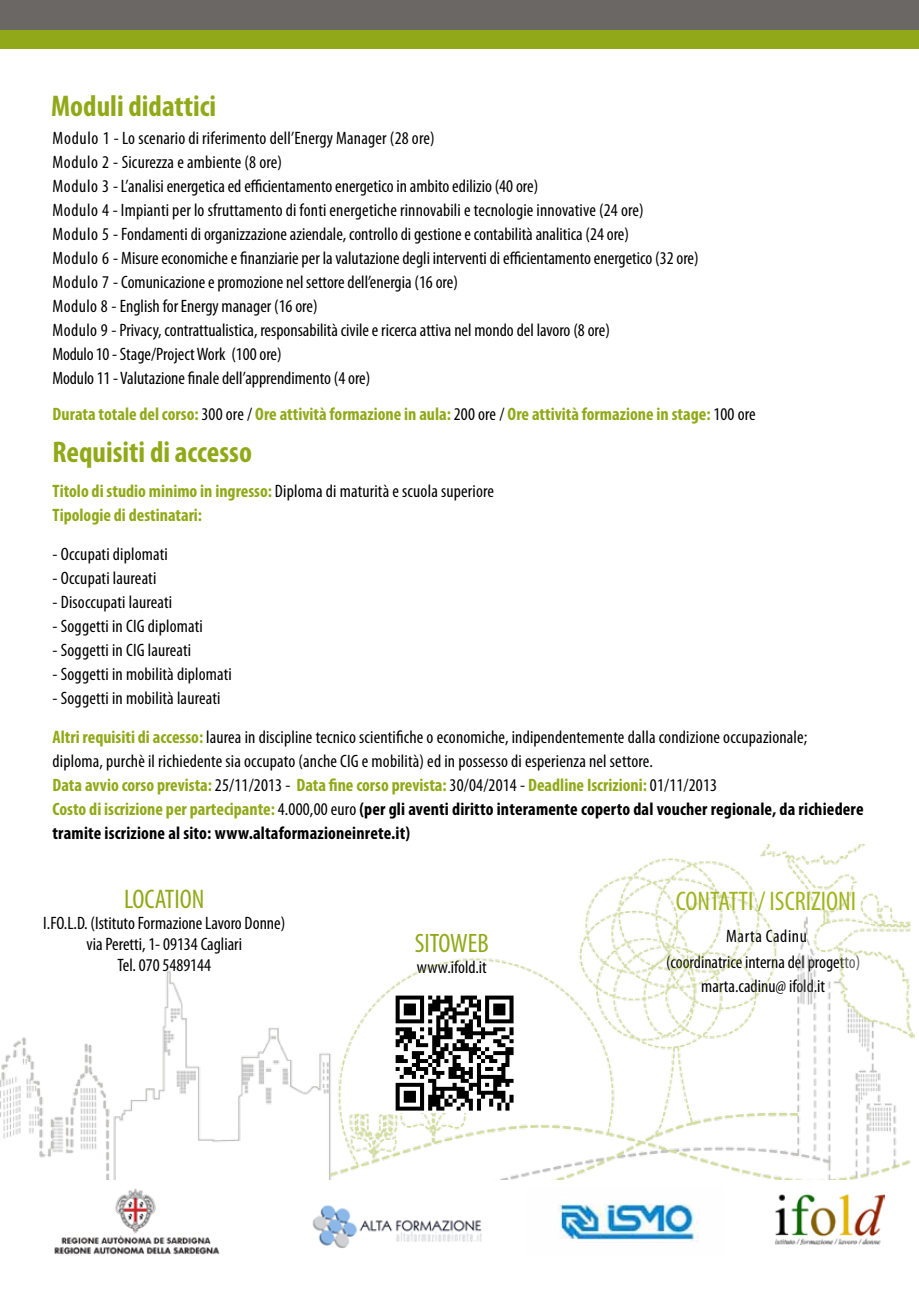
<style>
.page{position:relative;width:919px;height:1289px;background:#fff}
.page>*{position:absolute;margin:0;border:0;box-sizing:border-box;transform-origin:0 0}
.t1{font:700 condensed 30px "Myriad Pro";color:#91a918}
.t2{font:condensed 27px "Myriad Pro";color:#a1b51e}
.t3{font:condensed 27px "Myriad Pro";color:#91a918}
.t4{font:condensed 26.7px "Myriad Pro";color:#91a918}
.t5{font:condensed 18px/24px "Myriad Pro";color:#000}
.t6{font:700 condensed 18px/24px "Myriad Pro";color:#91a918}
.t7{font:condensed 17.85px "Myriad Pro";color:#000}
.s1{font-weight:400;color:#000}
.s2{font-weight:700;color:#91a918}
.s3{font-weight:700}
</style>
<div class="page">
<img style="left:54px;top:1188px;width:166px;height:67px">
<img style="left:0;top:844px;width:914px;height:335px">
<img style="left:312px;top:1205px;width:170px;height:43px">
<img style="left:775px;top:1194px;width:109px;height:50px">
<div style="left:0;top:14px;width:918px;height:18px;background:#6a6764"></div>
<div style="left:0;top:30px;width:918px;height:18px;background:#91a918"></div>
<div style="left:0;top:0;width:918px;height:18px;background:#6a6764"></div>
<img style="left:559px;top:1203px;width:140px;height:38px">
<img style="left:394px;top:994px;width:121px;height:118px">
<h1 class="t1" style="left:51px;top:87px;width:166px">Moduli didattici</h1>
<p class="t5" style="left:53px;top:126px;width:647px">Modulo 1 - Lo scenario di riferimento dell’Energy Manager (28 ore)<br>Modulo 2 - Sicurezza e ambiente (8 ore)<br>Modulo 3 - L’analisi energetica ed efficientamento energetico in ambito edilizio (40 ore)<br>Modulo 4 - Impianti per lo sfruttamento di fonti energetiche rinnovabili e tecnologie innovative (24 ore)<br>Modulo 5 - Fondamenti di organizzazione aziendale, controllo di gestione e contabilità analitica (24 ore)<br>Modulo 6 - Misure economiche e finanziarie per la valutazione degli interventi di efficientamento energetico (32 ore)<br>Modulo 7 - Comunicazione e promozione nel settore dell’energia (16 ore)<br>Modulo 8 - English for Energy manager (16 ore)<br>Modulo 9 - Privacy, contrattualistica, responsabilità civile e ricerca attiva nel mondo del lavoro (8 ore)<br>Modulo 10 - Stage/Project Work (100 ore)<br>Modulo 11 - Valutazione finale dell’apprendimento (4 ore)</p>
<p class="t6" style="left:53px;top:402px;width:704px">Durata totale del corso: <span class="s1">300 ore /</span> Ore attività formazione in aula: <span class="s1">200 ore /</span> Ore attività formazione in stage: <span class="s1">100 ore</span></p>
<h1 class="t1" style="left:53px;top:433px;width:201px">Requisiti di accesso</h1>
<p class="t6" style="left:53px;top:478px;width:443px">Titolo di studio minimo in ingresso: <span class="s1">Diploma di maturità e scuola superiore<br></span>Tipologie di destinatari:</p>
<p class="t5" style="left:53px;top:541px;width:117px">- Occupati diplomati</p>
<p class="t5" style="left:53px;top:565px;width:105px">- Occupati laureati</p>
<p class="t5" style="left:53px;top:589px;width:121px">- Disoccupati laureati</p>
<p class="t5" style="left:53px;top:613px;width:152px">- Soggetti in CIG diplomati</p>
<p class="t5" style="left:53px;top:637px;width:140px">- Soggetti in CIG laureati</p>
<p class="t5" style="left:53px;top:661px;width:181px">- Soggetti in mobilità diplomati</p>
<p class="t5" style="left:53px;top:678px;width:756px;line-height:39px">- Soggetti in mobilità laureati<br><span class="s2">Altri requisiti di accesso:</span> laurea in discipline tecnico scientifiche o economiche, indipendentemente dalla condizione occupazionale;</p>
<p class="t5" style="left:53px;top:748px;width:812px">diploma, purchè il richiedente sia occupato (anche CIG e mobilità) ed in possesso di esperienza nel settore.<br><span class="s2">Data avvio corso prevista:</span> 25/11/2013 - <span class="s2">Data fine corso prevista:</span> 30/04/2014 - <span class="s2">Deadline Iscrizioni:</span> 01/11/2013<br><span class="s2">Costo di iscrizione per partecipante:</span> 4.000,00 euro <span class="s3">(per gli aventi diritto interamente coperto dal voucher regionale, da richiedere tramite iscrizione al sito: www.altaformazioneinrete.it)</span></p>
<h2 class="t3" style="left:124px;top:882px;width:82px">LOCATION</h2>
<p class="t5" style="left:43px;top:912px;width:243px;line-height:21px;text-align:center">I.FO.L.D. (Istituto Formazione Lavoro Donne) via Peretti, 1- 09134 Cagliari<br>Tel. 070 5489144</p>
<h3 class="t4" style="left:414px;top:927px;width:75px">SITOWEB</h3>
<p class="t7" style="left:417px;top:956px;width:71px">www.ifold.it</p>
<h2 class="t2" style="left:676px;top:885px;width:182px">CONTATTI / ISCRIZIONI</h2>
<p class="t5" style="left:666px;top:923px;width:196px;line-height:24.8px;text-align:center">Marta Cadinu<br>(coordinatrice interna del progetto) marta.cadinu@ ifold.it</p>
</div>
